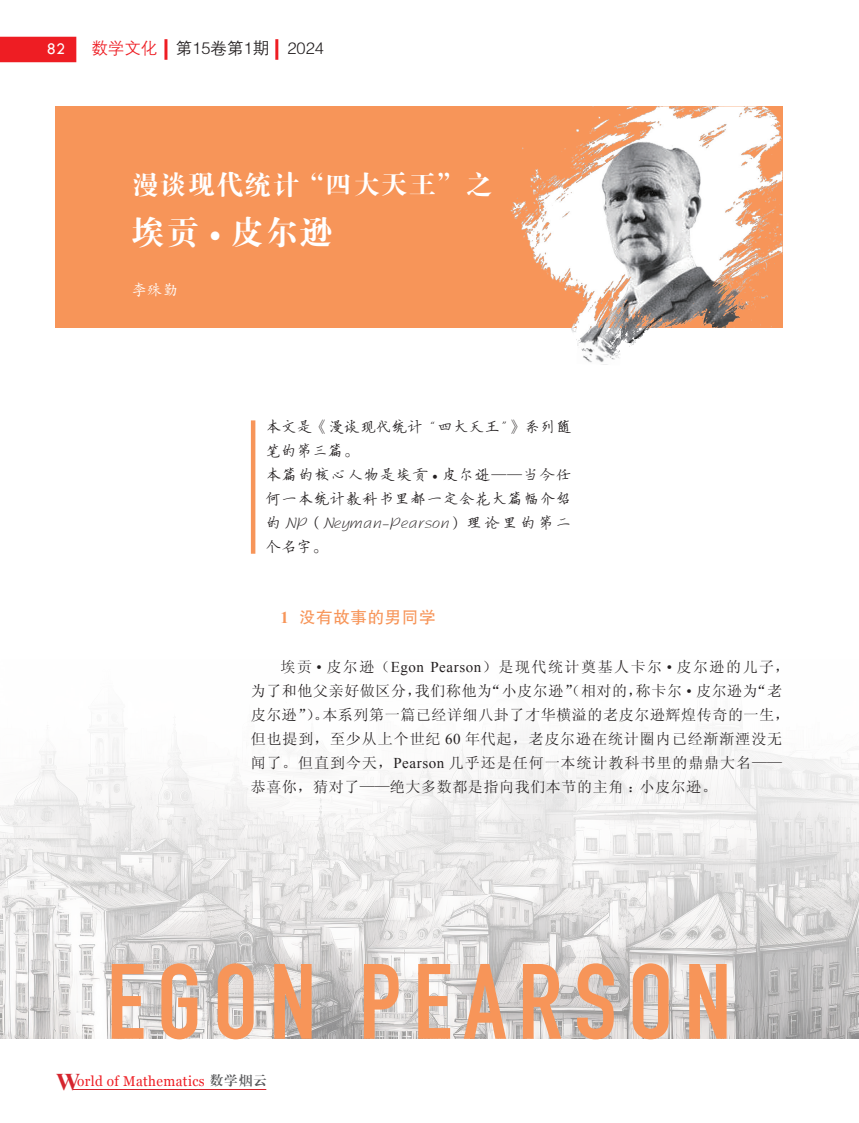
<style>
.page{position:relative;width:859px;height:1123px;background:#fff}
.page>*{position:absolute;margin:0;border:0;box-sizing:border-box;transform-origin:0 0}
.t1{font:700 105px "DIN Condensed";letter-spacing:.11em;color:#f79559}
.t2{font:33px "FZDBSK GBK1 0";color:#fff}
.t3{font:27px "FZDBSK GBK1 0";letter-spacing:.04em;color:#fff}
.t4{font:16.5px "FZZDXK GBK1 0";color:#231f20}
.t5{font:16.5px "FZHTK GBK1 0";letter-spacing:.04em;color:#f79559}
.t6{font:16.5px "Tw Cen";color:#fff}
.t7{font:15px/24px "Sim Sun";letter-spacing:.04em;color:#231f20}
.t8{font:15px/24px "FZYBKSJW GB1 0";letter-spacing:.075em;color:#231f20}
.t9{font:15px "FZKTK GBK1 0";color:#fff}
.t10{font:14.1px "Georgia";letter-spacing:.03em;color:#ee1d23;scale:.95 1}
.s1{color:#ee1d23}
.s2{font-family:"Minion Pro"}
.s3{font-family:"Times New Roman";font-weight:700}
.s4{font-family:"Times New Roman"}
.s5{font-family:"Times New Roman";font-weight:700;font-size:24px;color:#d5252e}
.s6{font-family:"FZXBSK GBK1 0";font-size:13.05px;color:#57585a}
</style>
<div class="page">
<hr style="left:73px;top:1089px;width:193px;height:1px;background:#d5252e">
<div style="left:0;top:37px;width:76px;height:25px;background:#ee1d23"></div>
<hr style="left:164px;top:39px;width:3px;height:21px;background:#ee1d23">
<hr style="left:275px;top:39px;width:3px;height:21px;background:#ee1d23">
<img style="left:0;top:725px;width:859px;height:313px">
<div style="left:55px;top:106px;width:727px;height:221px;background:#f79559"></div>
<hr style="left:251px;top:420px;width:4px;height:133px;background:#f79559">
<img style="left:493px;top:106px;width:289px;height:241px">
<img style="left:577px;top:311px;width:45px;height:54px">
<div style="left:674px;top:327px;width:108px;height:19px;background:#fff"></div>
<p class="t6" style="left:47px;top:39px;width:20px">82</p>
<p class="t4" style="left:91px;top:40px;width:234px"><span class="s1">数学文化</span> 第15卷第1期 2024</p>
<h3 class="t3" style="left:132px;top:170px;width:362px">漫谈现代统计 “四大天王”之</h3>
<h2 class="t2" style="left:132px;top:215px;width:202px">埃贡 <span class="s2">•</span> 皮尔逊</h2>
<p class="t9" style="left:132px;top:282px;width:47px">李殊勤</p>
<p class="t8" style="left:266px;top:415px;width:307px">本文是《漫谈现代统计 “四大天王”》系列随笔的第三篇。<br>本篇的核心人物是埃贡 <span class="s2">•</span> 皮尔逊——当今任何一本统计教科书里都一定会花大篇幅介绍的 NP（Neyman-Pearson）理论里的第二个名字。</p>
<p class="t5" style="left:281px;top:608px;width:157px"><span class="s3">1</span> 没有故事的男同学</p>
<p class="t7" style="left:251px;top:655px;width:541px;text-indent:30px">埃贡 <span class="s4">•</span> 皮尔逊（<span class="s4">Egon Pearson</span>）是现代统计奠基人卡尔 <span class="s4">•</span> 皮尔逊的儿子，为了和他父亲好做区分，我们称他为“小皮尔逊”（相对的，称卡尔 <span class="s4">•</span> 皮尔逊为“老皮尔逊”）。本系列第一篇已经详细八卦了才华横溢的老皮尔逊辉煌传奇的一生，但也提到，至少从上个世纪 <span class="s4">60</span> 年代起，老皮尔逊在统计圈内已经渐渐湮没无闻了。但直到今天，<span class="s4">Pearson</span> 几乎还是任何一本统计教科书里的鼎鼎大名——恭喜你，猜对了——绝大多数都是指向我们本节的主角：小皮尔逊。</p>
<h1 class="t1" style="left:107px;top:940px;width:626px">EGON PEARSON</h1>
<p class="t10" style="left:56px;top:1071px;width:223px"><span class="s5">W</span>orld of Mathematics <span class="s6">数学烟云</span></p>
</div>
